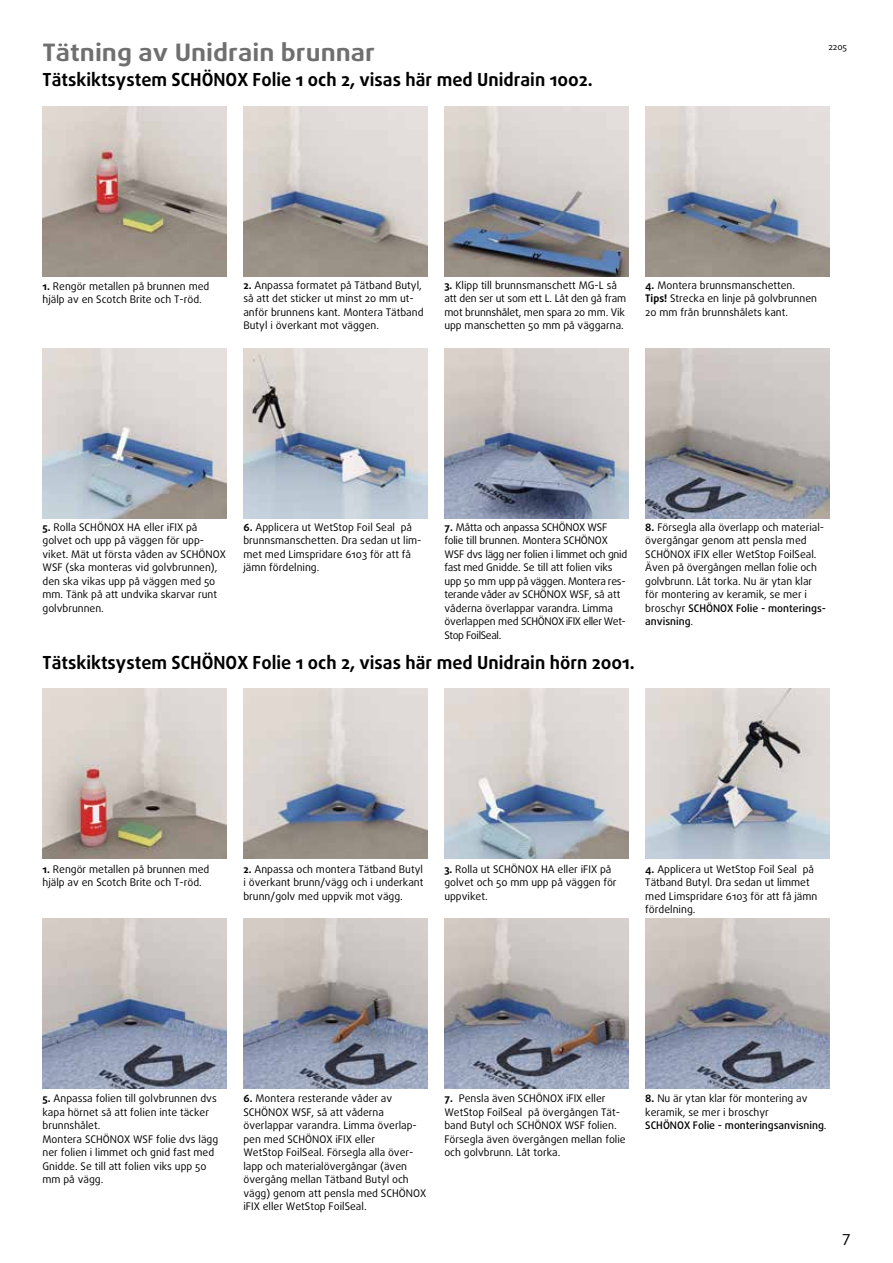
<style>
.page{position:relative;width:893px;height:1263px;background:#fff}
.page>*{position:absolute;margin:0;border:0;box-sizing:border-box;transform-origin:0 0}
.t1{font:700 24px "Daxline Pro";color:#706f6f;scale:1.1 1}
.t2{font:700 18px "Daxline Pro";color:#000}
.t3{font:15px "Daxline Pro";color:#000}
.t4{font:10.5px/13.5px "Daxline Pro";color:#000}
.t5{font:10.5px/13.5px "Daxline Pro";letter-spacing:-.025em;color:#000}
.t6{font:9px "Daxline Pro";color:#000}
.s1{font-weight:700}
.s2{font-weight:500}
</style>
<div class="page">
<img style="left:43px;top:689px;width:183px;height:170px">
<img style="left:243px;top:689px;width:184px;height:170px">
<img style="left:444px;top:689px;width:184px;height:170px">
<img style="left:645px;top:689px;width:184px;height:170px">
<img style="left:43px;top:918px;width:183px;height:170px">
<img style="left:243px;top:918px;width:184px;height:170px">
<img style="left:444px;top:918px;width:184px;height:170px">
<img style="left:645px;top:918px;width:184px;height:170px">
<img style="left:243px;top:106px;width:184px;height:170px">
<img style="left:444px;top:106px;width:184px;height:170px">
<img style="left:43px;top:106px;width:183px;height:170px">
<img style="left:645px;top:106px;width:184px;height:170px">
<img style="left:43px;top:348px;width:183px;height:170px">
<img style="left:243px;top:348px;width:184px;height:170px">
<img style="left:645px;top:348px;width:184px;height:170px">
<img style="left:444px;top:348px;width:184px;height:170px">
<h1 class="t1" style="left:43px;top:37px;width:304px">Tätning av Unidrain brunnar</h1>
<h2 class="t2" style="left:43px;top:68px;width:552px">Tätskiktsystem SCHÖNOX Folie 1 och 2, visas här med Unidrain 1002.</h2>
<p class="t6" style="left:828px;top:40px;width:20px">2205</p>
<p class="t4" style="left:243px;top:278px;width:182px"><span class="s1">2.</span> Anpassa formatet på Tätband Butyl, så att det sticker ut minst 20 mm ut&shy;anför brunnens kant. Montera Tätband Butyl i överkant mot väggen.</p>
<p class="t4" style="left:43px;top:279px;width:168px"><span class="s1">1.</span> Rengör metallen på brunnen med hjälp av en Scotch Brite och T-röd.</p>
<p class="t4" style="left:444px;top:278px;width:183px"><span class="s1">3.</span> Klipp till brunnsmanschett MG-L så att den ser ut som ett L. Låt den gå fram mot brunnshålet, men spara 20 mm. Vik upp manschetten 50 mm på väggarna.</p>
<p class="t4" style="left:645px;top:278px;width:173px"><span class="s1">4.</span> Montera brunnsmanschetten.<br><span class="s1">Tips!</span> Strecka en linje på golvbrunnen<br>20 mm från brunnshålets kant.</p>
<p class="t4" style="left:43px;top:521px;width:185px"><span class="s1">5.</span> Rolla SCHÖNOX HA eller iFIX på golvet och upp på väggen för upp&shy;viket. Mät ut första våden av SCHÖNOX<br>WSF (ska monteras vid golvbrunnen), den ska vikas upp på väggen med 50 mm. Tänk på att undvika skarvar runt golvbrunnen.</p>
<p class="t4" style="left:243px;top:521px;width:180px"><span class="s1">6.</span> Applicera ut WetStop Foil Seal på brunnsmanschetten. Dra sedan ut lim&shy;met med Limspridare 6103 för att få jämn fördelning.</p>
<p class="t5" style="left:444px;top:520px;width:184px"><span class="s1">7.</span> Måtta och anpassa SCHÖNOX WSF folie till brunnen. Montera SCHÖNOX WSF dvs lägg ner folien i limmet och gnid fast med Gnidde. Se till att folien viks upp 50 mm upp på väggen. Montera res&shy;terande våder av SCHÖNOX WSF, så att våderna överlappar varandra. Limma överlappen med SCHÖNOX iFIX eller Wet-Stop FoilSeal.</p>
<h2 class="t2" style="left:43px;top:650px;width:594px">Tätskiktsystem SCHÖNOX Folie 1 och 2, visas här med Unidrain hörn 2001.</h2>
<p class="t4" style="left:645px;top:520px;width:182px"><span class="s1">8.</span> Försegla alla överlapp och material&shy;övergångar genom att pensla med SCHÖNOX iFIX eller WetStop FoilSeal.<br>Även på övergången mellan folie och golvbrunn. Låt torka. Nu är ytan klar för montering av keramik, se mer i broschyr <span class="s2">SCHÖNOX Folie - monterings&shy;anvisning</span>.</p>
<p class="t4" style="left:43px;top:862px;width:168px"><span class="s1">1.</span> Rengör metallen på brunnen med hjälp av en Scotch Brite och T-röd.</p>
<p class="t4" style="left:243px;top:862px;width:182px;text-align:justify"><span class="s1">2.</span> Anpassa och montera Tätband Butyl i överkant brunn/vägg och i underkant brunn/golv med uppvik mot vägg.</p>
<p class="t4" style="left:444px;top:862px;width:174px"><span class="s1">3.</span> Rolla ut SCHÖNOX HA eller iFIX på golvet och 50 mm upp på väggen för uppviket.</p>
<p class="t4" style="left:645px;top:862px;width:174px"><span class="s1">4.</span> Applicera ut WetStop Foil Seal på<br>Tätband Butyl. Dra sedan ut limmet med Limspridare 6103 för att få jämn fördelning.</p>
<p class="t4" style="left:43px;top:1092px;width:177px"><span class="s1">5.</span> Anpassa folien till golvbrunnen dvs kapa hörnet så att folien inte täcker brunnshålet.<br>Montera SCHÖNOX WSF folie dvs lägg ner folien i limmet och gnid fast med<br>Gnidde. Se till att folien viks upp 50 mm på vägg.</p>
<p class="t4" style="left:243px;top:1092px;width:184px"><span class="s1">6.</span> Montera resterande våder av<br>SCHÖNOX WSF, så att våderna överlappar varandra. Limma överlap&shy;pen med SCHÖNOX iFIX eller<br>WetStop FoilSeal. Försegla alla över&shy;lapp och materialövergångar (även övergång mellan Tätband Butyl och vägg) genom att pensla med SCHÖNOX iFIX eller WetStop FoilSeal.</p>
<p class="t4" style="left:444px;top:1092px;width:183px"><span class="s1">7.</span> Pensla även SCHÖNOX iFIX eller WetStop FoilSeal på övergången Tät&shy;band Butyl och SCHÖNOX WSF folien.<br>Försegla även övergången mellan folie och golvbrunn. Låt torka.</p>
<p class="t4" style="left:645px;top:1092px;width:183px"><span class="s1">8.</span> Nu är ytan klar för montering av keramik, se mer i broschyr<br><span class="s2">SCHÖNOX Folie - monteringsanvisning</span>.</p>
<h3 class="t3" style="left:842px;top:1229px;width:10px">7</h3>
</div>
